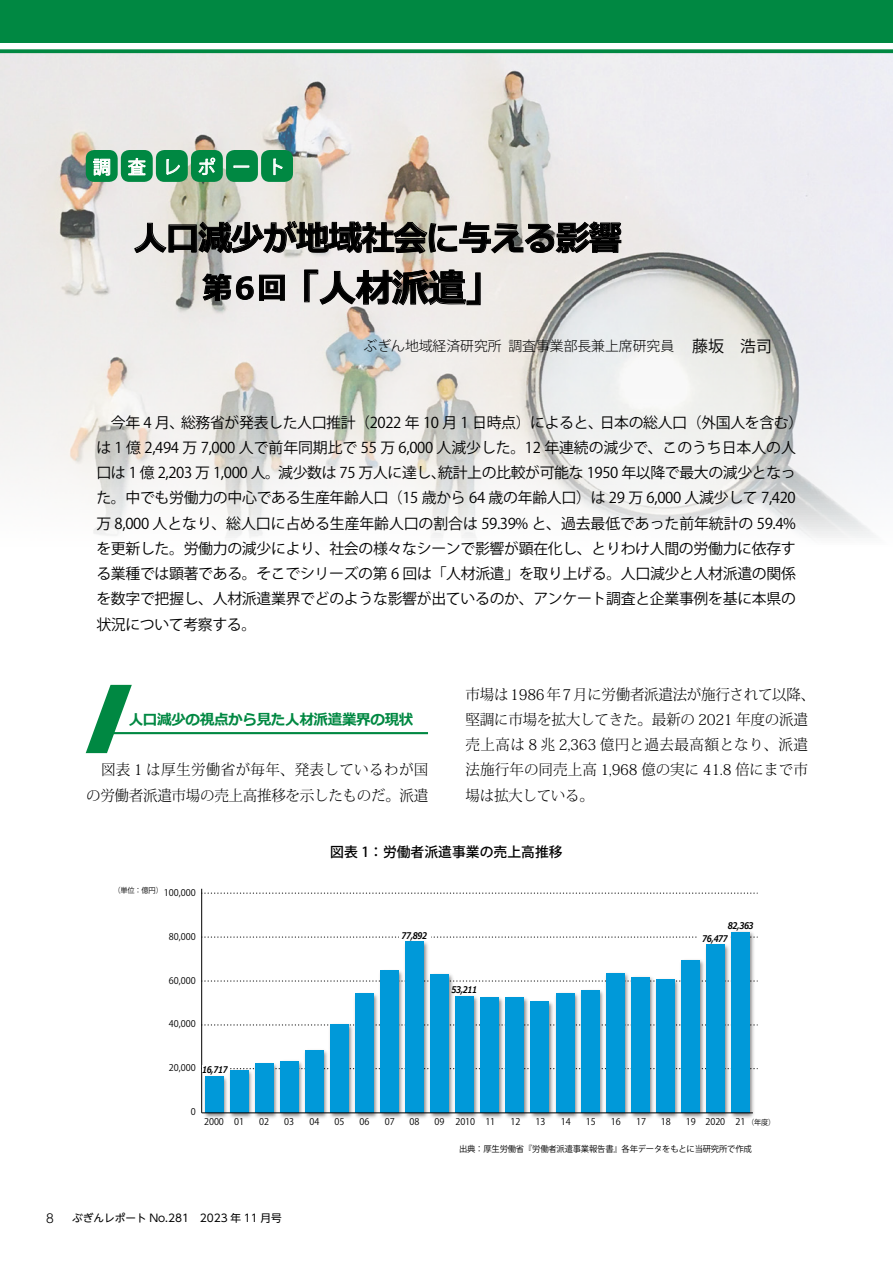
<style>
.page{position:relative;width:893px;height:1263px;background:#fff}
.page>*{position:absolute;margin:0;border:0;box-sizing:border-box;transform-origin:0 0}
.t1{font:700 38.25px "Meiryo";color:#000}
.t2{font:700 34.05px "Meiryo";letter-spacing:-.025em;color:#000}
.t3{font:18px "Koz Go Pr 6 N";letter-spacing:.93em;color:#fff}
.t4{font:14.85px/25.2px "Koz Go Pr 6 N";letter-spacing:-.02em;color:#000}
.t5{font:300 14.85px/25.2px "Koz Min Pr 6 N";letter-spacing:-.02em;color:#000}
.t6{font:700 14.85px "Meiryo";letter-spacing:-.025em;color:#008842}
.t7{font:300 13.8px "Koz Go Pr 6 N";color:#000}
.t8{font:500 13.8px "Koz Go Pr 6 N";color:#000}
.t9{font:300 13.8px "Helvetica LT Std";color:#000}
.t10{font:10.65px "UD Shin Go NT Pro";color:#000}
.t11{font:9.15px "Koz Go Pr 6 N";color:#000}
.t12{font:italic 700 9.15px "Meiryo";letter-spacing:-.05em;color:#000;scale:.8 1}
.t13{font:8.55px "Koz Go Pr 6 N";letter-spacing:-.025em;color:#000}
.t14{font:7.35px "Koz Go Pr 6 N";color:#000}
.s1{font-size:36.15px}
.s2{font-size:29.7px}
.s3{font-weight:400;font-size:15.9px}
</style>
<div class="page">
<div style="left:0;top:0;width:893px;height:43px;background:#008842"></div>
<div style="left:0;top:49px;width:893px;height:5px;background:#008842"></div>
<img style="left:0;top:54px;width:893px;height:484px">
<svg style="left:134px;top:221px;width:488px;height:33px;background:#acaaa6"></svg>
<svg style="left:202px;top:273px;width:83px;height:28px;background:#a3a2a1"></svg>
<svg style="left:304px;top:269px;width:177px;height:36px;background:#b7b2af"></svg>
<div style="left:86px;top:150px;width:32px;height:32px;background:#008842;border-radius:9px"></div>
<div style="left:121px;top:150px;width:32px;height:32px;background:#008842;border-radius:9px"></div>
<div style="left:156px;top:150px;width:32px;height:32px;background:#008842;border-radius:9px"></div>
<div style="left:191px;top:150px;width:32px;height:32px;background:#008842;border-radius:9px"></div>
<div style="left:226px;top:150px;width:32px;height:32px;background:#008842;border-radius:9px"></div>
<div style="left:261px;top:150px;width:32px;height:32px;background:#008842;border-radius:9px"></div>
<svg style="left:93px;top:158px;width:18px;height:18px"></svg>
<svg style="left:128px;top:157px;width:18px;height:19px"></svg>
<svg style="left:166px;top:159px;width:14px;height:16px"></svg>
<svg style="left:198px;top:157px;width:18px;height:18px"></svg>
<svg style="left:233px;top:165px;width:17px;height:3px"></svg>
<svg style="left:273px;top:158px;width:10px;height:17px"></svg>
<svg style="left:86px;top:685px;width:46px;height:68px"></svg>
<hr style="left:96px;top:732px;width:332px;height:2px;background:#008842">
<hr style="left:201px;top:889px;width:1px;height:224px;background:#000">
<svg style="left:202px;top:893px;width:556px;height:1px"></svg>
<img style="left:201px;top:928px;width:556px;height:190px">
<div style="left:205px;top:1076px;width:18px;height:37px;background:#0099d9"></div>
<div style="left:230px;top:1070px;width:18px;height:43px;background:#0099d9"></div>
<div style="left:255px;top:1063px;width:18px;height:50px;background:#0099d9"></div>
<div style="left:280px;top:1061px;width:18px;height:52px;background:#0099d9"></div>
<div style="left:305px;top:1050px;width:18px;height:63px;background:#0099d9"></div>
<div style="left:330px;top:1024px;width:18px;height:89px;background:#0099d9"></div>
<div style="left:356px;top:994px;width:18px;height:119px;background:#0099d9"></div>
<div style="left:381px;top:971px;width:18px;height:142px;background:#0099d9"></div>
<div style="left:406px;top:942px;width:18px;height:171px;background:#0099d9"></div>
<div style="left:431px;top:974px;width:18px;height:139px;background:#0099d9"></div>
<div style="left:456px;top:996px;width:18px;height:117px;background:#0099d9"></div>
<div style="left:481px;top:997px;width:18px;height:116px;background:#0099d9"></div>
<div style="left:506px;top:998px;width:18px;height:115px;background:#0099d9"></div>
<div style="left:531px;top:1001px;width:18px;height:112px;background:#0099d9"></div>
<div style="left:556px;top:993px;width:18px;height:120px;background:#0099d9"></div>
<div style="left:581px;top:990px;width:18px;height:123px;background:#0099d9"></div>
<div style="left:606px;top:973px;width:18px;height:140px;background:#0099d9"></div>
<div style="left:631px;top:977px;width:18px;height:136px;background:#0099d9"></div>
<div style="left:656px;top:980px;width:18px;height:133px;background:#0099d9"></div>
<div style="left:681px;top:960px;width:18px;height:153px;background:#0099d9"></div>
<div style="left:706px;top:945px;width:18px;height:168px;background:#0099d9"></div>
<div style="left:731px;top:932px;width:18px;height:181px;background:#0099d9"></div>
<hr style="left:202px;top:1112px;width:551px;height:1px;background:#000">
<div style="left:399px;top:931px;width:32px;height:9px;background:#fff"></div>
<div style="left:698px;top:934px;width:32px;height:9px;background:#fff"></div>
<div style="left:202px;top:1065px;width:26px;height:8px;background:#fff"></div>
<p class="t3" style="left:93px;top:157px;width:194px">調査レポート</p>
<h2 class="t2" style="left:134px;top:214px;width:490px">人口減少が地域社会に与える影響</h2>
<h1 class="t1" style="left:134px;top:261px;width:370px"><span class="s1">　　</span><span class="s2">第6回</span>「人材派遣」</h1>
<p class="t7" style="left:364px;top:338px;width:410px">ぶぎん地域経済研究所 調査事業部長兼上席研究員 <span class="s3">藤坂　浩司</span></p>
<p class="t4" style="left:96px;top:410px;width:708px">　今年 4 月、総務省が発表した人口推計（2022 年 10 月 1 日時点）によると、日本の総人口（外国人を含む）は 1 億 2,494 万 7,000 人で前年同期比で 55 万 6,000 人減少した。12 年連続の減少で、このうち日本人の人口は 1 億 2,203 万 1,000 人。減少数は 75 万人に達し、統計上の比較が可能な 1950 年以降で最大の減少となった。中でも労働力の中心である生産年齢人口（15 歳から 64 歳の年齢人口）は 29 万 6,000 人減少して 7,420万 8,000 人となり、総人口に占める生産年齢人口の割合は 59.39% と、過去最低であった前年統計の 59.4%を更新した。労働力の減少により、社会の様々なシーンで影響が顕在化し、とりわけ人間の労働力に依存する業種では顕著である。そこでシリーズの第 6 回は「人材派遣」を取り上げる。人口減少と人材派遣の関係を数字で把握し、人材派遣業界でどのような影響が出ているのか、アンケート調査と企業事例を基に本県の状況について考察する。</p>
<p class="t6" style="left:86px;top:709px;width:329px">　　　人口減少の視点から見た人材派遣業界の現状</p>
<p class="t5" style="left:86px;top:758px;width:344px">　図表 1 は厚生労働省が毎年、発表しているわが国の労働者派遣市場の売上高推移を示したものだ。派遣</p>
<p class="t5" style="left:466px;top:682px;width:351px">市場は1986年7月に労働者派遣法が施行されて以降、堅調に市場を拡大してきた。最新の 2021 年度の派遣売上高は 8 兆 2,363 億円と過去最高額となり、派遣法施行年の同売上高 1,968 億の実に 41.8 倍にまで市場は拡大している。</p>
<p class="t14" style="left:113px;top:886px;width:51px">（単位：億円）</p>
<p class="t11" style="left:164px;top:887px;width:33px">100,000</p>
<p class="t11" style="left:169px;top:931px;width:28px">80,000</p>
<p class="t11" style="left:169px;top:975px;width:28px">60,000</p>
<p class="t11" style="left:169px;top:1019px;width:28px">40,000</p>
<p class="t11" style="left:169px;top:1063px;width:28px">20,000</p>
<p class="t12" style="left:202px;top:1064px;width:34px">16,717</p>
<p class="t11" style="left:191px;top:1107px;width:6px">0</p>
<p class="t8" style="left:330px;top:844px;width:234px">図表 1：労働者派遣事業の売上高推移</p>
<p class="t12" style="left:728px;top:919px;width:34px">82,363</p>
<p class="t12" style="left:401px;top:929px;width:34px">77,892</p>
<p class="t12" style="left:702px;top:932px;width:34px">76,477</p>
<p class="t12" style="left:452px;top:983px;width:34px">53,211</p>
<p class="t11" style="left:204px;top:1116px;width:21px">2000</p>
<p class="t11" style="left:234px;top:1116px;width:11px">01</p>
<p class="t11" style="left:259px;top:1116px;width:11px">02</p>
<p class="t11" style="left:284px;top:1116px;width:11px">03</p>
<p class="t11" style="left:309px;top:1116px;width:11px">04</p>
<p class="t11" style="left:335px;top:1116px;width:11px">05</p>
<p class="t11" style="left:360px;top:1116px;width:11px">06</p>
<p class="t11" style="left:385px;top:1116px;width:11px">07</p>
<p class="t11" style="left:410px;top:1116px;width:11px">08</p>
<p class="t11" style="left:434px;top:1116px;width:62px">09 2010 11</p>
<p class="t11" style="left:510px;top:1116px;width:11px">12</p>
<p class="t11" style="left:536px;top:1116px;width:11px">13</p>
<p class="t11" style="left:561px;top:1116px;width:11px">14</p>
<p class="t11" style="left:586px;top:1116px;width:11px">15</p>
<p class="t11" style="left:611px;top:1116px;width:11px">16</p>
<p class="t11" style="left:636px;top:1116px;width:11px">17</p>
<p class="t11" style="left:661px;top:1116px;width:11px">18</p>
<p class="t11" style="left:686px;top:1116px;width:61px">19 2020 21</p>
<p class="t14" style="left:747px;top:1118px;width:30px">（年度）</p>
<p class="t13" style="left:459px;top:1144px;width:294px">出典：厚生労働省『労働者派遣事業報告書』各年データをもとに当研究所で作成</p>
<p class="t9" style="left:46px;top:1209px;width:9px">8</p>
<p class="t10" style="left:72px;top:1210px;width:211px">ぶぎんレポート No.281　2023 年 11 月号</p>
</div>
